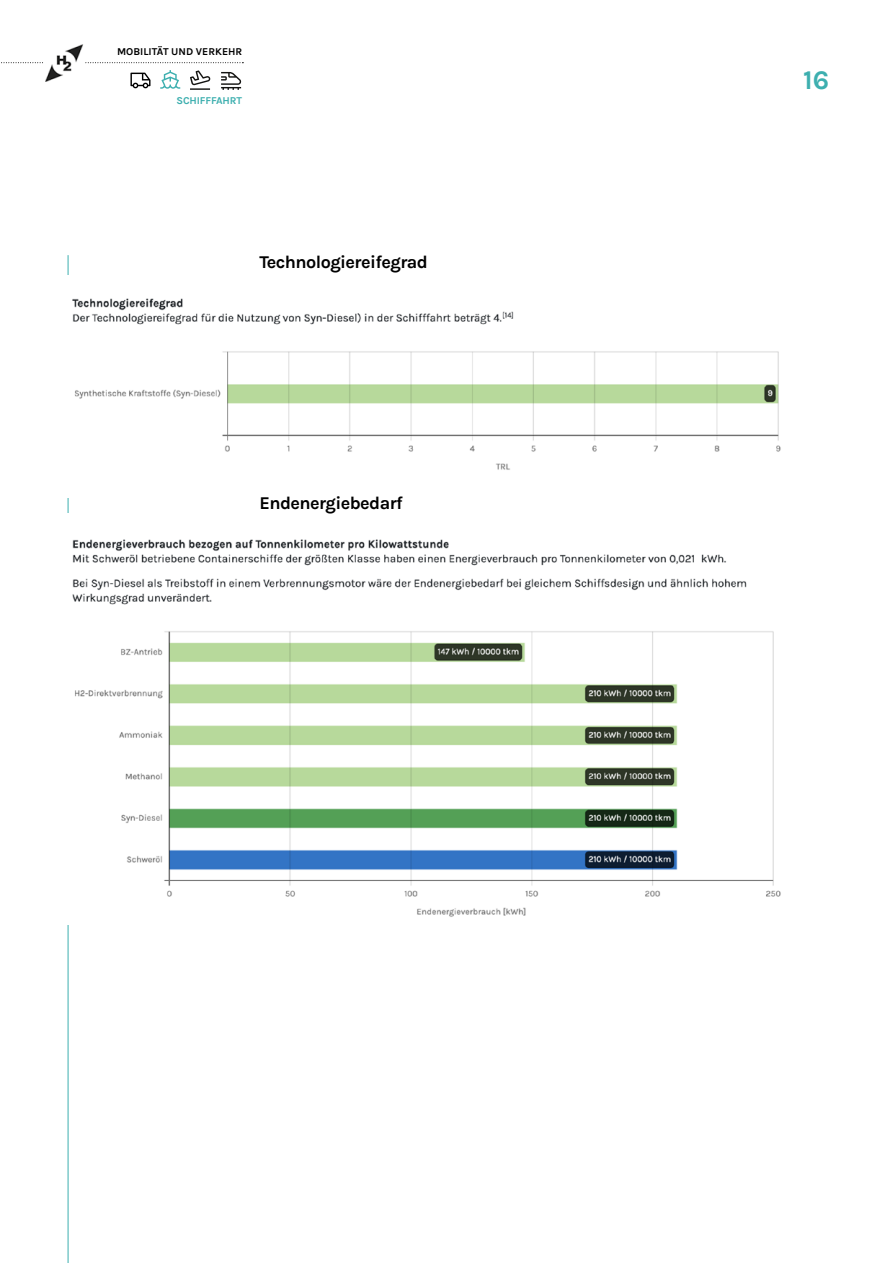
<style>
.page{position:relative;width:893px;height:1263px;background:#fff}
.page>*{position:absolute;margin:0;border:0;box-sizing:border-box;transform-origin:0 0}
.t1{font:27px "Karla";color:#3dafaf}
.t2{font:18px "Karla";letter-spacing:-.03em;color:#000}
.t3{font:10.5px "Karla";color:#000}
.t4{font:10.5px "Karla";letter-spacing:-.01em;color:#3dafaf}
</style>
<div class="page">
<img style="left:56px;top:44px;width:28px;height:17px">
<svg style="left:1px;top:61px;width:242px;height:29px"></svg>
<hr style="left:68px;top:255px;width:1px;height:1008px;background:#3dafaf">
<div style="left:64px;top:275px;width:9px;height:222px;background:#fff"></div>
<div style="left:64px;top:513px;width:9px;height:412px;background:#fff"></div>
<img style="left:72px;top:539px;width:709px;height:378px">
<img style="left:72px;top:298px;width:709px;height:172px">
<p class="t3" style="left:117px;top:45px;width:127px">MOBILITÄT UND VERKEHR</p>
<p class="t4" style="left:176px;top:94px;width:67px">SCHIFFFAHRT</p>
<p class="t2" style="left:259px;top:251px;width:170px">Technologiereifegrad</p>
<p class="t2" style="left:259px;top:491px;width:145px">Endenergiebedarf</p>
<h1 class="t1" style="left:803px;top:63px;width:28px">16</h1>
</div>
